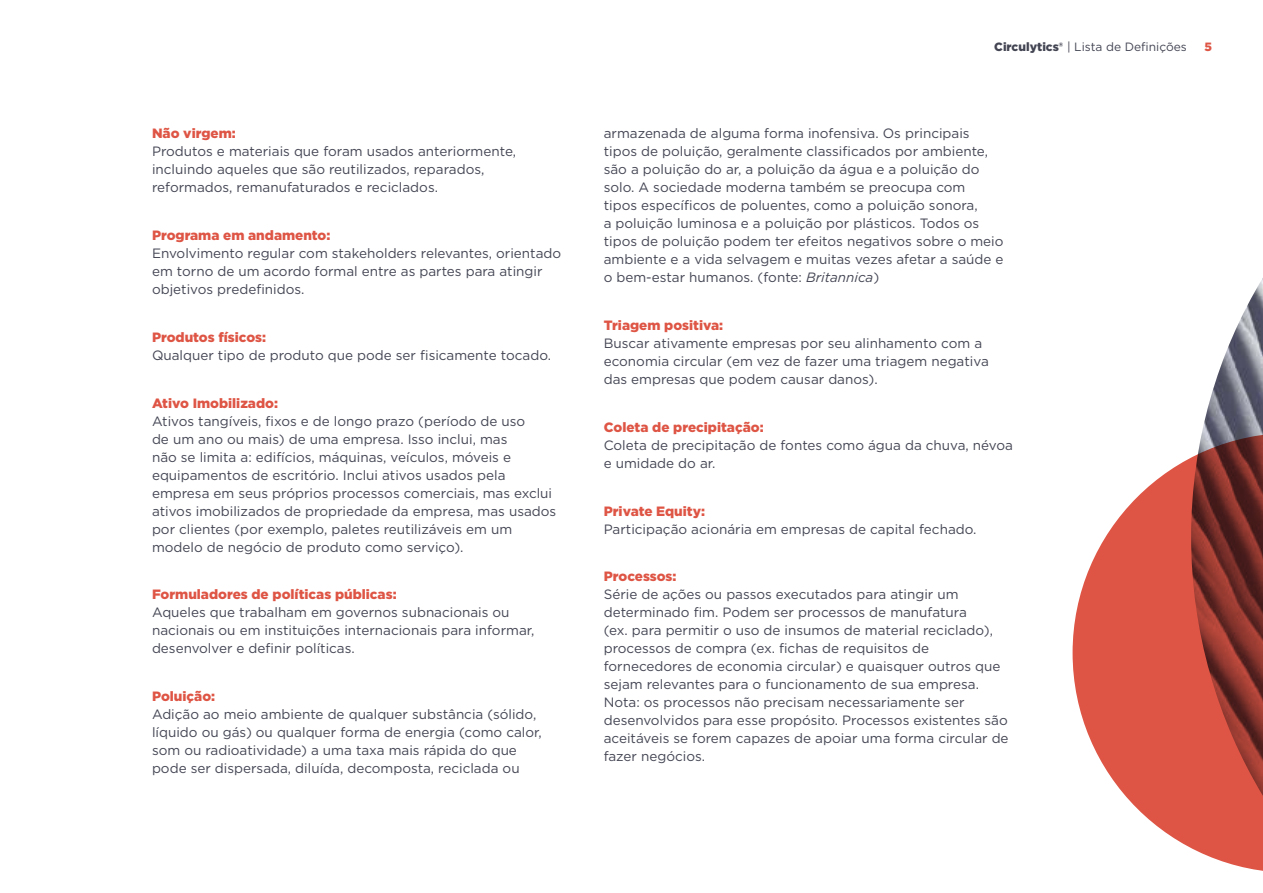
<style>
.page{position:relative;width:1263px;height:893px;background:#fff}
.page>*{position:absolute;margin:0;border:0;box-sizing:border-box;transform-origin:0 0}
.t1{font:13.5px/18px "Gotham";color:#434553}
.t2{font:900 13.5px "Gotham";color:#de5545}
.t3{font:12px "Gotham";color:#434553}
.t4{font:900 12px "Gotham";color:#de5545}
.s1{font-weight:900}
.s2{font-style:italic}
</style>
<div class="page">
<img style="left:1202px;top:278px;width:61px;height:155px">
<svg style="left:1072px;top:433px;width:191px;height:438px;fill:#de5545"></svg>
<p class="t2" style="left:152px;top:124px;width:85px">Não virgem:</p>
<p class="t1" style="left:152px;top:142px;width:366px">Produtos e materiais que foram usados anteriormente, incluindo aqueles que são reutilizados, reparados, reformados, remanufaturados e reciclados.</p>
<p class="t2" style="left:152px;top:226px;width:180px">Programa em andamento:</p>
<p class="t1" style="left:152px;top:244px;width:411px">Envolvimento regular com stakeholders relevantes, orientado em torno de um acordo formal entre as partes para atingir objetivos predefinidos.</p>
<p class="t2" style="left:152px;top:328px;width:116px">Produtos físicos:</p>
<p class="t1" style="left:152px;top:346px;width:401px">Qualquer tipo de produto que pode ser fisicamente tocado.</p>
<p class="t2" style="left:152px;top:394px;width:127px">Ativo Imobilizado:</p>
<p class="t1" style="left:152px;top:412px;width:406px">Ativos tangíveis, fixos e de longo prazo (período de uso<br>de um ano ou mais) de uma empresa. Isso inclui, mas<br>não se limita a: edifícios, máquinas, veículos, móveis e equipamentos de escritório. Inclui ativos usados pela empresa em seus próprios processos comerciais, mas exclui ativos imobilizados de propriedade da empresa, mas usados por clientes (por exemplo, paletes reutilizáveis em um modelo de negócio de produto como serviço).</p>
<p class="t2" style="left:152px;top:585px;width:246px">Formuladores de políticas públicas:</p>
<p class="t1" style="left:152px;top:603px;width:384px">Aqueles que trabalham em governos subnacionais ou nacionais ou em instituições internacionais para informar, desenvolver e definir políticas.</p>
<p class="t2" style="left:152px;top:687px;width:65px">Poluição:</p>
<p class="t1" style="left:152px;top:705px;width:391px">Adição ao meio ambiente de qualquer substância (sólido, líquido ou gás) ou qualquer forma de energia (como calor, som ou radioatividade) a uma taxa mais rápida do que pode ser dispersada, diluída, decomposta, reciclada ou</p>
<p class="t3" style="left:994px;top:39px;width:194px"><span class="s1">Circulytics®</span> | Lista de Definições</p>
<p class="t4" style="left:1204px;top:39px;width:9px">5</p>
<p class="t1" style="left:604px;top:124px;width:401px">armazenada de alguma forma inofensiva. Os principais tipos de poluição, geralmente classificados por ambiente, são a poluição do ar, a poluição da água e a poluição do solo. A sociedade moderna também se preocupa com<br>tipos específicos de poluentes, como a poluição sonora,<br>a poluição luminosa e a poluição por plásticos. Todos os tipos de poluição podem ter efeitos negativos sobre o meio ambiente e a vida selvagem e muitas vezes afetar a saúde e o bem-estar humanos. (fonte: <span class="s2">Britannica</span>)</p>
<p class="t2" style="left:604px;top:316px;width:121px">Triagem positiva:</p>
<p class="t1" style="left:604px;top:334px;width:387px">Buscar ativamente empresas por seu alinhamento com a economia circular (em vez de fazer uma triagem negativa das empresas que podem causar danos).</p>
<p class="t2" style="left:604px;top:418px;width:161px">Coleta de precipitação:</p>
<p class="t1" style="left:604px;top:436px;width:411px">Coleta de precipitação de fontes como água da chuva, névoa e umidade do ar.</p>
<p class="t2" style="left:604px;top:501px;width:103px">Private Equity:</p>
<p class="t1" style="left:604px;top:519px;width:374px">Participação acionária em empresas de capital fechado.</p>
<p class="t2" style="left:604px;top:567px;width:74px">Processos:</p>
<p class="t1" style="left:604px;top:585px;width:406px">Série de ações ou passos executados para atingir um determinado fim. Podem ser processos de manufatura<br>(ex. para permitir o uso de insumos de material reciclado), processos de compra (ex. fichas de requisitos de fornecedores de economia circular) e quaisquer outros que sejam relevantes para o funcionamento de sua empresa.<br>Nota: os processos não precisam necessariamente ser desenvolvidos para esse propósito. Processos existentes são aceitáveis se forem capazes de apoiar uma forma circular de fazer negócios.</p>
</div>
